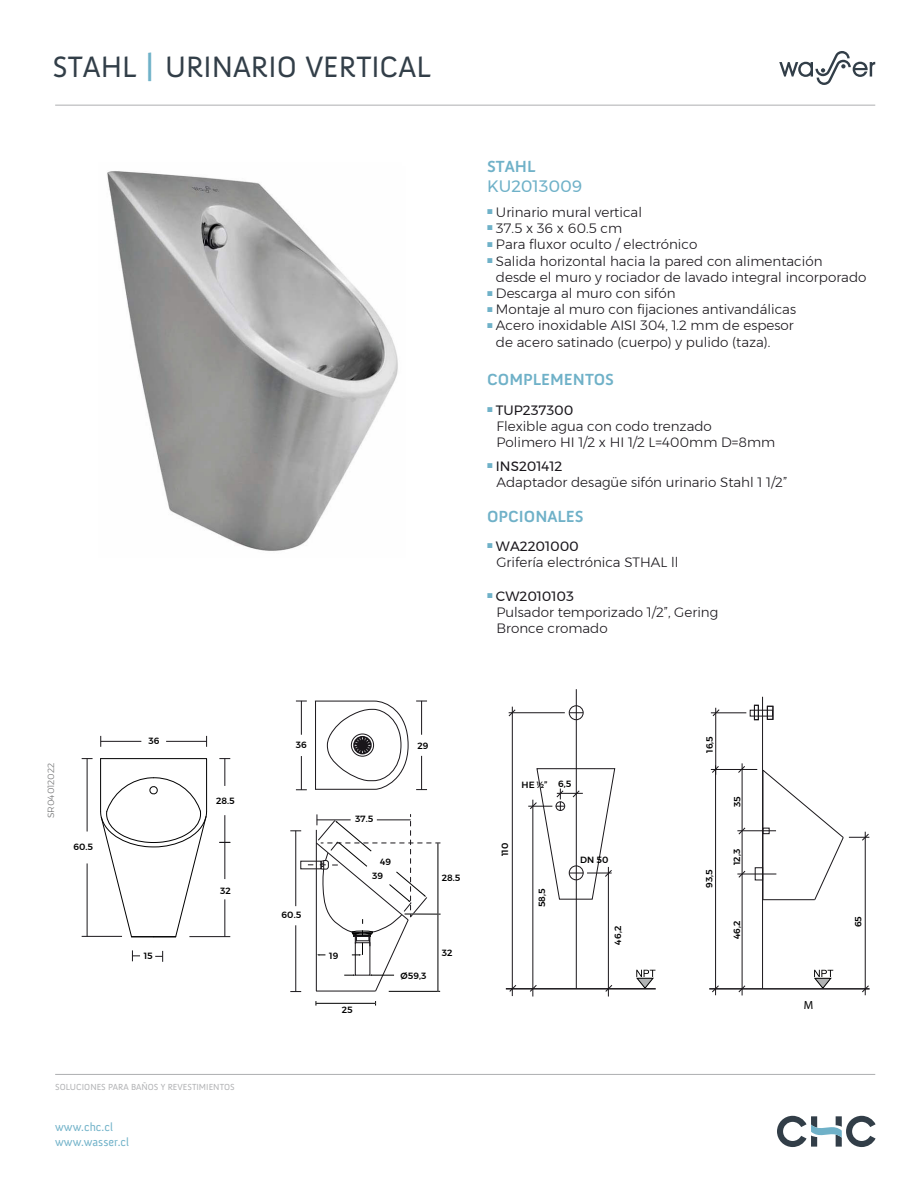
<style>
.page{position:relative;width:918px;height:1188px;background:#fff}
.page>*{position:absolute;margin:0;border:0;box-sizing:border-box;transform-origin:0 0}
.t1{font:30.15px "Anivers SC";color:#323e48}
.t2{font:700 16.5px "Anivers";color:#6fb1c8}
.t3{font:16.5px "Montserrat";color:#6fb1c8}
.t4{font:300 13.5px/16.2px "Montserrat";color:#1a171c}
.t5{font:13.5px "Montserrat";color:#1a171c}
.t6{font:12px/14.4px "Anivers";color:#6fb1c8}
.t7{font:11.85px "Myriad Pro";color:#000}
.t8{font:10.5px/16.4px "Arial";color:#6fb1c8;text-align:justify}
.t9{font:500 9px/14.1px "Montserrat";color:#000}
.t10{font:9px "Anivers";color:#b1b2b4}
.t11{font:300 9px "Montserrat";color:#707172}
.s1{font-size:36px;color:#6fb1c8}
</style>
<div class="page">
<img style="left:107px;top:171px;width:291px;height:380px">
<hr style="left:316px;top:1003px;width:60px;height:1px;background:#000">
<hr style="left:405px;top:914px;width:36px;height:1px;background:#000">
<hr style="left:512px;top:707px;width:1px;height:289px;background:#1a171b">
<hr style="left:533px;top:800px;width:1px;height:197px;background:#1a171b">
<hr style="left:608px;top:867px;width:1px;height:130px;background:#1a171b">
<hr style="left:576px;top:689px;width:1px;height:300px;background:#1a171b">
<hr style="left:506px;top:988px;width:150px;height:2px;background:#1a171b">
<div style="left:569px;top:705px;width:15px;height:15px;border:1px solid #1a171b;border-radius:50%"></div>
<svg style="left:569px;top:712px;width:14px;height:1px"></svg>
<hr style="left:509px;top:712px;width:56px;height:1px;background:#1a171b">
<svg style="left:508px;top:709px;width:8px;height:8px"></svg>
<svg style="left:509px;top:985px;width:7px;height:7px"></svg>
<svg style="left:530px;top:985px;width:7px;height:7px"></svg>
<svg style="left:605px;top:985px;width:7px;height:7px"></svg>
<svg style="left:528px;top:768px;width:87px;height:132px"></svg>
<svg style="left:636px;top:970px;width:19px;height:18px"></svg>
<hr style="left:762px;top:697px;width:1px;height:292px;background:#1a171b">
<hr style="left:709px;top:988px;width:161px;height:2px;background:#1a171b">
<div style="left:755px;top:867px;width:8px;height:13px;border:1px solid #1a171b"></div>
<hr style="left:711px;top:713px;width:35px;height:1px;background:#1a171b">
<hr style="left:711px;top:769px;width:46px;height:1px;background:#1a171b">
<hr style="left:737px;top:831px;width:39px;height:1px;background:#1a171b">
<hr style="left:737px;top:874px;width:39px;height:1px;background:#1a171b">
<hr style="left:865px;top:832px;width:1px;height:163px;background:#1a171b">
<hr style="left:715px;top:765px;width:1px;height:230px;background:#1a171b">
<svg style="left:712px;top:709px;width:8px;height:7px"></svg>
<svg style="left:762px;top:769px;width:107px;height:132px"></svg>
<svg style="left:712px;top:766px;width:7px;height:7px"></svg>
<svg style="left:738px;top:766px;width:7px;height:7px"></svg>
<svg style="left:862px;top:985px;width:7px;height:8px"></svg>
<svg style="left:738px;top:985px;width:8px;height:8px"></svg>
<svg style="left:738px;top:827px;width:8px;height:8px"></svg>
<svg style="left:738px;top:871px;width:8px;height:7px"></svg>
<svg style="left:712px;top:985px;width:7px;height:8px"></svg>
<div style="left:754px;top:705px;width:5px;height:15px;border:1px solid #1a171b"></div>
<div style="left:767px;top:706px;width:6px;height:14px;border:1px solid #1a171b"></div>
<hr style="left:715px;top:708px;width:1px;height:67px;background:#1a171b">
<hr style="left:742px;top:763px;width:1px;height:232px;background:#1a171b">
<svg style="left:814px;top:970px;width:19px;height:18px"></svg>
<svg style="left:314px;top:700px;width:95px;height:90px"></svg>
<svg style="left:100px;top:758px;width:107px;height:180px"></svg>
<svg style="left:779px;top:51px;width:96px;height:34px"></svg>
<hr style="left:55px;top:105px;width:820px;height:1px;background:#b1b2b4">
<hr style="left:55px;top:1074px;width:820px;height:1px;background:#b1b2b4">
<svg style="left:777px;top:1116px;width:99px;height:31px"></svg>
<hr style="left:166px;top:741px;width:41px;height:1px;background:#1a171b">
<hr style="left:101px;top:741px;width:40px;height:1px;background:#1a171b">
<svg style="left:132px;top:950px;width:8px;height:11px"></svg>
<svg style="left:155px;top:951px;width:8px;height:11px"></svg>
<hr style="left:301px;top:701px;width:1px;height:34px;background:#1a171b">
<svg style="left:308px;top:814px;width:132px;height:178px"></svg>
<hr style="left:421px;top:701px;width:1px;height:34px;background:#1a171b">
<hr style="left:421px;top:756px;width:1px;height:34px;background:#1a171b">
<hr style="left:301px;top:756px;width:1px;height:34px;background:#1a171b">
<hr style="left:296px;top:831px;width:1px;height:75px;background:#1a171b">
<hr style="left:296px;top:925px;width:1px;height:67px;background:#1a171b">
<hr style="left:87px;top:758px;width:1px;height:74px;background:#1a171b">
<svg style="left:219px;top:758px;width:11px;height:28px"></svg>
<hr style="left:225px;top:842px;width:1px;height:37px;background:#1a171b">
<svg style="left:219px;top:815px;width:11px;height:28px"></svg>
<hr style="left:225px;top:899px;width:1px;height:38px;background:#1a171b">
<hr style="left:189px;top:936px;width:41px;height:1px;background:#1a171b">
<hr style="left:87px;top:863px;width:1px;height:74px;background:#1a171b">
<hr style="left:82px;top:936px;width:40px;height:1px;background:#1a171b">
<h1 class="t1" style="left:53px;top:56px;width:380px">STAHL <span class="s1">|</span> URINARIO VERTICAL</h1>
<p class="t2" style="left:487px;top:157px;width:50px">STAHL</p>
<p class="t4" style="left:496px;top:205px;width:372px">Urinario mural vertical<br>37.5 x 36 x 60.5 cm<br>Para fluxor oculto / electrónico<br>Salida horizontal hacia la pared con alimentación<br>desde el muro y rociador de lavado integral incorporado Descarga al muro con sifón<br>Montaje al muro con fijaciones antivandálicas<br>Acero inoxidable AISI 304, 1.2 mm de espesor<br>de acero satinado (cuerpo) y pulido (taza).</p>
<p class="t3" style="left:487px;top:177px;width:97px">KU2013009</p>
<p class="t8" style="left:487px;top:202px;width:8px">■ ■ ■ ■</p>
<p class="t8" style="left:487px;top:284px;width:8px">■ ■ ■</p>
<p class="t2" style="left:487px;top:370px;width:129px">COMPLEMENTOS</p>
<p class="t4" style="left:496px;top:419px;width:280px">Flexible agua con codo trenzado<br>Polimero HI 1/2 x HI 1/2 L=400mm D=8mm</p>
<p class="t4" style="left:496px;top:474px;width:292px">Adaptador desagüe sifón urinario Stahl 1 1/2”</p>
<p class="t5" style="left:487px;top:402px;width:88px"><sup>■</sup> TUP237300</p>
<p class="t5" style="left:496px;top:458px;width:68px">INS201412</p>
<p class="t8" style="left:487px;top:456px;width:8px">■</p>
<p class="t2" style="left:487px;top:506px;width:98px">OPCIONALES</p>
<p class="t4" style="left:496px;top:554px;width:183px">Grifería electrónica STHAL ll</p>
<p class="t4" style="left:496px;top:604px;width:223px">Pulsador temporizado 1/2”, Gering<br>Bronce cromado</p>
<p class="t5" style="left:496px;top:539px;width:84px">WA2201000</p>
<p class="t8" style="left:487px;top:536px;width:8px">■</p>
<p class="t5" style="left:496px;top:589px;width:80px">CW2010103</p>
<p class="t8" style="left:487px;top:587px;width:8px">■</p>
<p class="t9" style="left:148px;top:734px;width:13px">36</p>
<p class="t9" style="left:296px;top:739px;width:13px">36</p>
<p class="t9" style="left:417px;top:739px;width:12px">29</p>
<p class="t9" style="left:703px;top:753px;width:18px;rotate:-90deg">16,5</p>
<p class="t11" style="left:47px;top:818px;width:57px;rotate:-90deg">SR04012022</p>
<p class="t9" style="left:216px;top:794px;width:20px">28.5</p>
<p class="t9" style="left:355px;top:812px;width:20px">37.5</p>
<p class="t9" style="left:522px;top:778px;width:51px">HE ½” 6,5</p>
<p class="t9" style="left:731px;top:807px;width:12px;rotate:-90deg">35</p>
<p class="t9" style="left:74px;top:840px;width:21px">60.5</p>
<p class="t9" style="left:220px;top:884px;width:12px">32</p>
<p class="t9" style="left:372px;top:855px;width:20px;text-indent:8px">49<br>39</p>
<p class="t9" style="left:442px;top:871px;width:20px">28.5</p>
<p class="t9" style="left:498px;top:856px;width:15px;rotate:-90deg">110</p>
<p class="t9" style="left:535px;top:907px;width:20px;rotate:-90deg">58,5</p>
<p class="t9" style="left:580px;top:853px;width:30px">DN 50</p>
<p class="t9" style="left:703px;top:888px;width:20px;rotate:-90deg">93,5</p>
<p class="t9" style="left:730px;top:865px;width:18px;rotate:-90deg">12,3</p>
<p class="t9" style="left:282px;top:908px;width:21px">60.5</p>
<p class="t9" style="left:611px;top:945px;width:20px;rotate:-90deg">46,2</p>
<p class="t9" style="left:730px;top:939px;width:20px;rotate:-90deg">46,2</p>
<p class="t9" style="left:852px;top:927px;width:13px;rotate:-90deg">65</p>
<p class="t9" style="left:144px;top:949px;width:11px">15</p>
<p class="t9" style="left:329px;top:949px;width:11px">19</p>
<p class="t9" style="left:442px;top:946px;width:12px">32</p>
<p class="t9" style="left:401px;top:969px;width:27px">Ø59,3</p>
<p class="t9" style="left:342px;top:1003px;width:12px">25</p>
<p class="t7" style="left:804px;top:998px;width:11px">M</p>
<p class="t10" style="left:55px;top:1081px;width:181px">SOLUCIONES PARA BAÑOS Y REVESTIMIENTOS</p>
<p class="t6" style="left:55px;top:1120px;width:75px">www.chc.cl www.wasser.cl</p>
</div>
